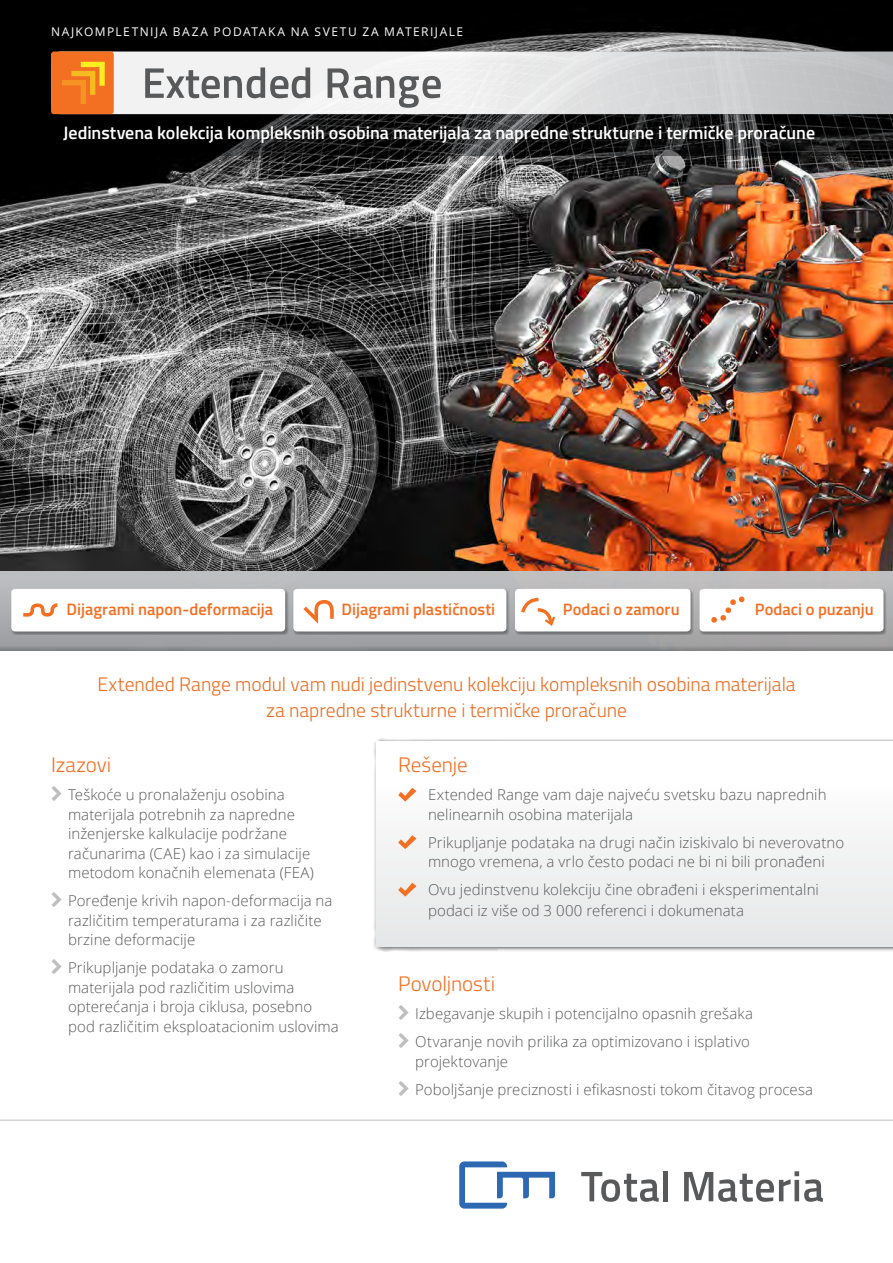
<style>
.page{position:relative;width:893px;height:1263px;background:#fff}
.page>*{position:absolute;margin:0;border:0;box-sizing:border-box;transform-origin:0 0}
.t1{font:300 21px "Titillium Web";letter-spacing:-.005em;color:#f36f22}
.t2{font:300 19.5px/25.5px "Titillium Web";letter-spacing:-.005em;color:#ea6c21;text-align:center}
.t3{font:600 18px "Titillium Web";letter-spacing:-.005em;color:#fff}
.t4{font:600 16.5px "Titillium Web";color:#f36f22}
.t5{font:300 15px/19.5px "Open Sans";letter-spacing:.005em;color:#58595b}
.t6{font:12px "Open Sans";letter-spacing:.125em;color:#fff}
</style>
<div class="page">
<img style="left:0;top:0;width:893px;height:572px">
<div style="left:374px;top:738px;width:519px;height:214px;background:#000;opacity:.75"></div>
<div style="left:377px;top:741px;width:516px;height:205px;background:#f4f4f4"></div>
<div style="left:0;top:572px;width:893px;height:79px;background:#bcbdbf"></div>
<div style="left:0;top:631px;width:893px;height:20px;background:linear-gradient(to bottom,#acacae,#8f9193)"></div>
<div style="left:51px;top:52px;width:384px;height:62px;background:#f2f2f2"></div>
<div style="left:51px;top:52px;width:63px;height:62px;background:#f36f22;border-radius:3px"></div>
<svg style="left:62px;top:62px;width:43px;height:42px"></svg>
<svg style="left:145px;top:67px;width:165px;height:31px"></svg>
<svg style="left:328px;top:68px;width:107px;height:40px"></svg>
<svg style="left:52px;top:114px;width:841px;height:41px;background:#191919"></svg>
<svg style="left:581px;top:1172px;width:78px;height:30px"></svg>
<div style="left:663px;top:1171px;width:5px;height:30px;background:#58595b"></div>
<svg style="left:684px;top:1171px;width:139px;height:31px"></svg>
<svg style="left:459px;top:1161px;width:96px;height:47px"></svg>
<hr style="left:0;top:1119px;width:893px;height:2px;background:#d3d5d6">
<svg style="left:398px;top:788px;width:18px;height:13px"></svg>
<svg style="left:398px;top:835px;width:18px;height:14px"></svg>
<svg style="left:398px;top:883px;width:18px;height:13px"></svg>
<div style="left:11px;top:588px;width:278px;height:47px;background:#000;opacity:.31"></div>
<div style="left:11px;top:589px;width:274px;height:42px;background:#fff;border-radius:4px"></div>
<svg style="left:23px;top:603px;width:34px;height:14px"></svg>
<div style="left:293px;top:588px;width:217px;height:47px;background:#000;opacity:.31"></div>
<div style="left:293px;top:589px;width:213px;height:42px;background:#fff;border-radius:4px"></div>
<svg style="left:303px;top:600px;width:31px;height:24px"></svg>
<div style="left:514px;top:588px;width:180px;height:47px;background:#000;opacity:.31"></div>
<div style="left:515px;top:589px;width:175px;height:42px;background:#fff;border-radius:4px"></div>
<svg style="left:521px;top:598px;width:34px;height:28px"></svg>
<div style="left:699px;top:588px;width:188px;height:47px;background:#000;opacity:.31"></div>
<div style="left:699px;top:589px;width:184px;height:42px;background:#fff;border-radius:4px"></div>
<svg style="left:711px;top:596px;width:33px;height:27px"></svg>
<div style="left:435px;top:51px;width:458px;height:63px;background:linear-gradient(to right,#f5f5f5,#b9bbbd)"></div>
<p class="t6" style="left:51px;top:23px;width:413px">NAJKOMPLETNIJA BAZA PODATAKA NA SVETU ZA MATERIJALE</p>
<p class="t3" style="left:63px;top:119px;width:753px">Jedinstvena kolekcija kompleksnih osobina materijala za napredne strukturne i termičke proračune</p>
<p class="t4" style="left:67px;top:597px;width:208px">Dijagrami napon-deformacija</p>
<p class="t4" style="left:341px;top:597px;width:155px">Dijagrami plastičnosti</p>
<p class="t4" style="left:563px;top:597px;width:118px">Podaci o zamoru</p>
<p class="t4" style="left:755px;top:597px;width:120px">Podaci o puzanju</p>
<h2 class="t2" style="left:97px;top:670px;width:700px">Extended Range modul vam nudi jedinstvenu kolekciju kompleksnih osobina materijala za napredne strukturne i termičke proračune</h2>
<h1 class="t1" style="left:51px;top:749px;width:62px">Izazovi</h1>
<p class="t5" style="left:68px;top:784px;width:247px">Teškoće u pronalaženju osobina materijala potrebnih za napredne inženjerske kalkulacije podržane računarima (CAE) kao i za simulacije metodom konačnih elemenata (FEA)</p>
<p class="t5" style="left:68px;top:890px;width:266px">Poređenje krivih napon-deformacija na različitim temperaturama i za različite brzine deformacije</p>
<p class="t5" style="left:68px;top:957px;width:272px">Prikupljanje podataka o zamoru materijala pod različitim uslovima opterećanja i broja ciklusa, posebno pod različitim eksploatacionim uslovima</p>
<h1 class="t1" style="left:398px;top:749px;width:71px">Rešenje</h1>
<p class="t5" style="left:428px;top:784px;width:400px">Extended Range vam daje najveću svetsku bazu naprednih nelinearnih osobina materijala</p>
<p class="t5" style="left:428px;top:832px;width:418px">Prikupljanje podataka na drugi način iziskivalo bi neverovatno mnogo vremena, a vrlo često podaci ne bi ni bili pronađeni</p>
<p class="t5" style="left:428px;top:879px;width:392px;line-height:21px">Ovu jedinstvenu kolekciju čine obrađeni i eksperimentalni podaci iz više od 3 000 referenci i dokumenata</p>
<h1 class="t1" style="left:398px;top:969px;width:98px">Povoljnosti</h1>
<p class="t5" style="left:415px;top:999px;width:339px;line-height:28px">Izbegavanje skupih i potencijalno opasnih grešaka<br>Otvaranje novih prilika za optimizovano i isplativo</p>
<p class="t5" style="left:415px;top:1047px;width:399px;line-height:28px">projektovanje<br>Poboljšanje preciznosti i efikasnosti tokom čitavog procesa</p>
</div>
